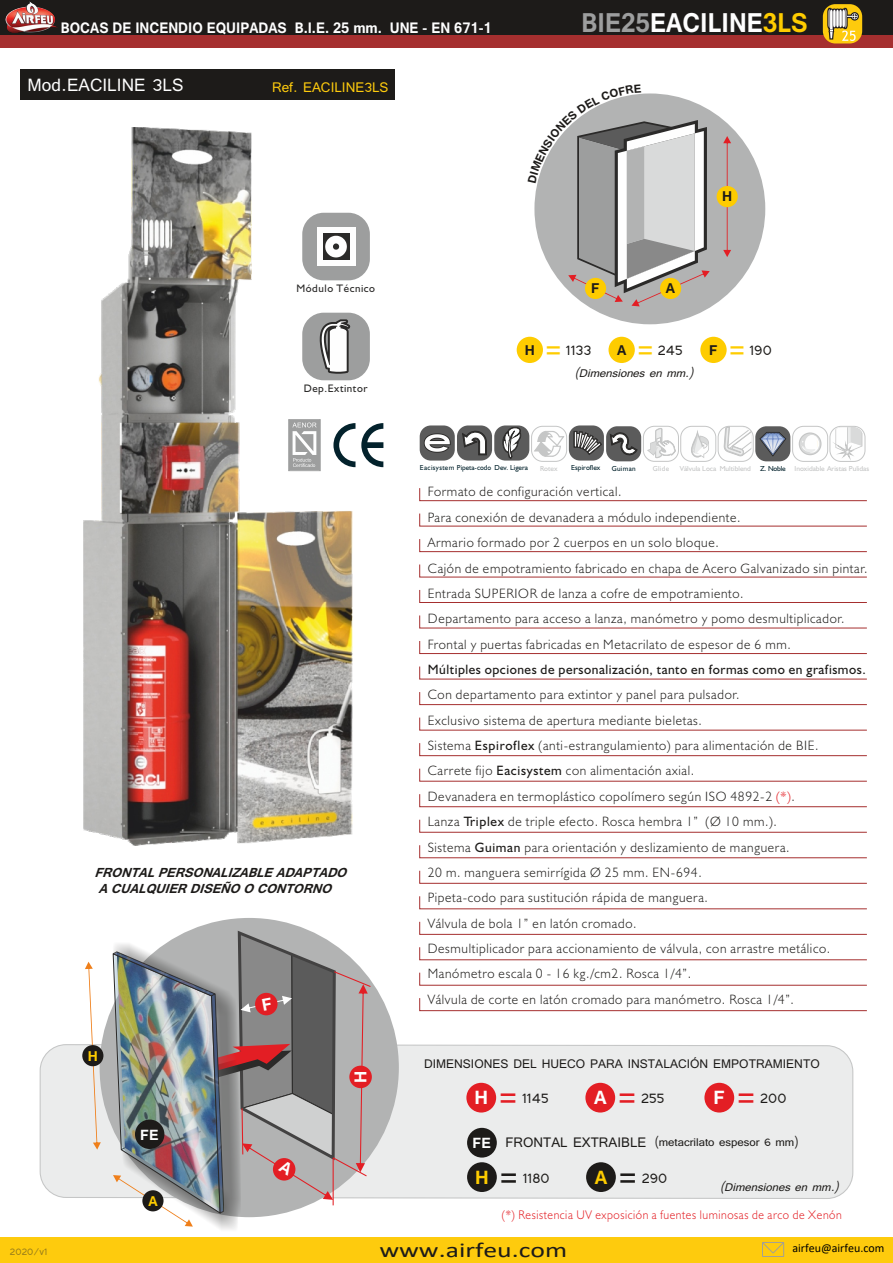
<style>
.page{position:relative;width:893px;height:1263px;background:#fff}
.page>*{position:absolute;margin:0;border:0;box-sizing:border-box;transform-origin:0 0}
.t1{font:700 33.75px "Tunga";color:#fefefe;scale:.92 1}
.t2{font:22.05px "Tunga";color:#fefefe}
.t3{font:700 21.3px "Tunga";color:#fefefe}
.t4{font:21px "Calibri";color:#1d1b19;scale:1.32 1}
.t5{font:700 18.9px "Tunga";color:#fefefe;scale:.92 1}
.t6{font:700 18.3px "Tunga";color:#fefefe}
.t7{font:17.55px "Tunga";color:#1d1b19}
.t8{font:700 17.55px "Tunga";color:#1d1b19}
.t9{font:700 17.55px "Tunga";color:#fecc00}
.t10{font:17.25px "Tunga";color:#fecb0d}
.t11{font:italic 700 16.2px/16.5px "Tunga";color:#1d1b19}
.t12{font:15.45px "Tunga";color:#1d1b19}
.t13{font:13.8px "Tunga";color:#1d1b19;scale:1.05 1}
.t14{font:italic 13.8px "Tunga";color:#1d1b19;scale:1.05 1}
.t15{font:300 13.65px/25.3px "Humanist 521 BT";letter-spacing:.05em;color:#1d1b19}
.t16{font:13.65px "Humanist 521 BT";letter-spacing:.04em;color:#1d1b19}
.t17{font:300 12.6px "Humanist 521 BT";letter-spacing:.05em;color:#e31e24;scale:.94 1}
.t18{font:12px "Calibri";color:#000}
.t19{font:12px "Tunga";color:rgb(43 42 41/.5)}
.t20{font:10.95px "Humanist 521 BT";letter-spacing:.05em;color:#2b2a29}
.t21{font:7.35px "Humanist 521 BT";color:#c5c6c6}
.t22{font:7.35px "Humanist 521 BT";color:#03222c;scale:.96 1}
.t23{font:7.35px "Humanist 521 BT";color:#03222c}
.t24{font:7.35px "Humanist 521 BT";color:#c5c6c6;scale:.96 1}
.s1{color:#9d9e9e}
.s2{color:#fecc00}
.s3{font-weight:700}
.s4{font-family:"Arial";font-size:27.3px;color:#fecc00}
.s5{color:#03222c}
.s6{font-weight:400}
.s7{color:#e31e24}
.s8{font-weight:700;font-size:23.7px;color:#fefefe}
.s9{font-family:"Arial";font-size:30.9px;color:#e31e24}
.s10{font-weight:700;font-size:18.3px;color:#fefefe}
.s11{font-size:17.1px}
.s12{font-weight:700;font-size:23.7px;color:#fecc00}
.s13{font-family:"Arial";font-size:30.9px}
</style>
<div class="page">
<div style="left:0;top:35px;width:893px;height:13px;background:#a52f2f"></div>
<div style="left:0;top:0;width:893px;height:35px;background:#1d1b19"></div>
<div style="left:823px;top:4px;width:39px;height:39px;background:#fecb0d;border-radius:12px"></div>
<svg style="left:827px;top:8px;width:32px;height:33px"></svg>
<div style="left:0;top:1237px;width:893px;height:26px;background:#fecb0d"></div>
<svg style="left:762px;top:1242px;width:22px;height:15px"></svg>
<div style="left:39px;top:1045px;width:815px;height:154px;background:#ebecec"></div>
<div style="left:466px;top:1083px;width:30px;height:29px;background:#e31e24;border-radius:50%"></div>
<div style="left:585px;top:1083px;width:30px;height:29px;background:#e31e24;border-radius:50%"></div>
<div style="left:704px;top:1083px;width:30px;height:29px;background:#e31e24;border-radius:50%"></div>
<div style="left:100px;top:918px;width:299px;height:299px;background:#b2b3b3;border-radius:50%"></div>
<div style="left:112px;top:941px;width:128px;height:293px;background:#2b2a29;opacity:.49"></div>
<svg style="left:85px;top:962px;width:16px;height:187px"></svg>
<div style="left:82px;top:1045px;width:21px;height:21px;background:#1d1b19;border-radius:50%"></div>
<div style="left:467px;top:1162px;width:30px;height:30px;background:#1d1b19;border-radius:50%"></div>
<div style="left:586px;top:1162px;width:30px;height:30px;background:#1d1b19;border-radius:50%"></div>
<div style="left:467px;top:1128px;width:30px;height:29px;background:#1d1b19;border-radius:50%"></div>
<img style="left:83px;top:127px;width:270px;height:718px">
<div style="left:302px;top:213px;width:68px;height:67px;background:#9d9e9e;border-radius:21px"></div>
<div style="left:317px;top:227px;width:38px;height:39px;background:#fefefe"></div>
<div style="left:323px;top:233px;width:26px;height:27px;background:#2b2a29"></div>
<svg style="left:325px;top:236px;width:22px;height:21px"></svg>
<div style="left:20px;top:70px;width:375px;height:30px;background:#1d1b19"></div>
<div style="left:718px;top:426px;width:35px;height:36px;background:#fefefe;border:1px solid #c5c6c6;border-radius:11px"></div>
<svg style="left:724px;top:425px;width:28px;height:31px"></svg>
<div style="left:755px;top:426px;width:35px;height:35px;background:#5b5b5b;border-radius:11px"></div>
<svg style="left:760px;top:432px;width:26px;height:24px"></svg>
<div style="left:792px;top:426px;width:36px;height:36px;background:#fefefe;border:1px solid #c5c6c6;border-radius:11px"></div>
<div style="left:799px;top:432px;width:22px;height:23px;background:#c5c6c6;border-radius:50%"></div>
<div style="left:800px;top:434px;width:20px;height:20px;background:#d9dada;border-radius:50%"></div>
<div style="left:801px;top:434px;width:19px;height:19px;background:#d9dada;border-radius:50%"></div>
<div style="left:805px;top:435px;width:14px;height:18px;background:#fefefe;border-radius:50%"></div>
<svg style="left:802px;top:440px;width:16px;height:12px"></svg>
<svg style="left:830px;top:426px;width:35px;height:36px"></svg>
<svg style="left:835px;top:427px;width:27px;height:32px"></svg>
<div style="left:457px;top:425px;width:35px;height:36px;background:#5b5b5b;border-radius:11px"></div>
<svg style="left:462px;top:430px;width:25px;height:25px"></svg>
<div style="left:420px;top:425px;width:35px;height:36px;background:#5b5b5b;border-radius:11px"></div>
<svg style="left:424px;top:433px;width:27px;height:20px"></svg>
<div style="left:494px;top:425px;width:35px;height:36px;background:#5b5b5b;border-radius:11px"></div>
<div style="left:680px;top:426px;width:36px;height:36px;background:#fefefe;border:1px solid #c5c6c6;border-radius:11px"></div>
<div style="left:700px;top:337px;width:27px;height:26px;background:#fecc00;border-radius:50%"></div>
<div style="left:534px;top:93px;width:231px;height:231px;background:#b2b3b3;border-radius:50%"></div>
<svg style="left:723px;top:136px;width:8px;height:121px"></svg>
<div style="left:717px;top:186px;width:21px;height:21px;background:#fecc00;border-radius:50%"></div>
<svg style="left:419px;top:488px;width:448px;height:523px"></svg>
<svg style="left:333px;top:423px;width:22px;height:44px"></svg>
<svg style="left:361px;top:423px;width:22px;height:44px"></svg>
<div style="left:288px;top:419px;width:32px;height:52px;border:1px solid #9d9e9e"></div>
<div style="left:289px;top:420px;width:31px;height:50px;background:#9d9e9e"></div>
<svg style="left:292px;top:423px;width:25px;height:44px"></svg>
<div style="left:302px;top:313px;width:68px;height:67px;background:#9d9e9e;border-radius:21px"></div>
<svg style="left:320px;top:319px;width:30px;height:55px"></svg>
<img style="left:6px;top:1px;width:51px;height:32px">
<img style="left:113px;top:928px;width:259px;height:298px">
<svg style="left:502px;top:93px;width:208px;height:485px"></svg>
<h3 class="t5" style="left:61px;top:15px;width:470px">BOCAS DE INCENDIO EQUIPADAS B.I.E. 25 mm. UNE - EN 671-1</h3>
<h1 class="t1" style="left:581px;top:1px;width:248px"><span class="s1">BIE25</span>EACILINE<span class="s2">3LS</span></h1>
<h2 class="t2" style="left:28px;top:71px;width:157px">Mod.EACILINE 3LS</h2>
<p class="t10" style="left:272px;top:76px;width:118px">Ref. EACILINE3LS</p>
<p class="t20" style="left:297px;top:284px;width:80px">Módulo Técnico</p>
<p class="t20" style="left:304px;top:384px;width:65px">Dep.Extintor</p>
<p class="t11" style="left:94px;top:863px;width:261px">FRONTALPERSONALIZABLEADAPTADO<br>ACUALQUIERDISEÑOOCONTORNO</p>
<p class="t9" style="left:88px;top:1044px;width:12px">H</p>
<h3 class="t6" style="left:140px;top:1123px;width:20px">FE</h3>
<p class="t9" style="left:149px;top:1189px;width:11px">A</p>
<h3 class="t3" style="left:347px;top:1083px;width:14px;rotate:-90deg">H</h3>
<p class="t8" style="left:591px;top:277px;width:10px">F</p>
<p class="t8" style="left:666px;top:277px;width:11px">A</p>
<p class="t8" style="left:722px;top:185px;width:12px">H</p>
<p class="t7" style="left:525px;top:339px;width:68px"><span class="s3">H</span> <span class="s4">=</span> 1133</p>
<p class="t7" style="left:617px;top:339px;width:67px"><span class="s3">A</span> <span class="s4">=</span> 245</p>
<p class="t7" style="left:709px;top:339px;width:64px"><span class="s3">F</span> <span class="s4">=</span> 190</p>
<p class="t14" style="left:575px;top:364px;width:118px">(Dimensionesenmm.)</p>
<p class="t22" style="left:420px;top:464px;width:114px">Eacisystem Pipeta-codo Dev. Ligera</p>
<p class="t21" style="left:540px;top:465px;width:19px">Rotex</p>
<p class="t23" style="left:571px;top:464px;width:31px">Espiroflex</p>
<p class="t22" style="left:612px;top:465px;width:26px">Guiman</p>
<p class="t24" style="left:653px;top:465px;width:19px">Glide</p>
<p class="t21" style="left:680px;top:465px;width:191px">Válvula Loca Multiblend <span class="s5">Z. Noble</span> Inoxidable Aristas Pulidas</p>
<p class="t15" style="left:428px;top:480px;width:441px">Formato de configuración vertical.<br>Para conexión de devanadera a módulo independiente.<br>Armario formado por 2 cuerpos en un solo bloque.<br>Cajón de empotramiento fabricado en chapa de Acero Galvanizado sin pintar.<br>Entrada SUPERIOR de lanza a cofre de empotramiento.<br>Departamento para acceso a lanza, manómetro y pomo desmultiplicador.<br>Frontal y puertas fabricadas en Metacrilato de espesor de 6 mm.</p>
<p class="t15" style="left:428px;top:683px;width:404px">Con departamento para extintor y panel para pulsador.<br>Exclusivo sistema de apertura mediante bieletas.<br>Sistema <span class="s6">Espiroflex</span> (anti-estrangulamiento) para alimentación de BIE.<br>Carrete fijo <span class="s6">Eacisystem</span> con alimentación axial.<br>Devanadera en termoplástico copolímero según ISO 4892-2 <span class="s7">(*)</span>.<br>Lanza <span class="s6">Triplex</span> de triple efecto. Rosca hembra 1” (Ø 10 mm.).<br>Sistema <span class="s6">Guiman</span> para orientación y deslizamiento de manguera.<br>20 m. manguera semirrígida Ø 25 mm. EN-694.<br>Pipeta-codo para sustitución rápida de manguera.<br>Válvula de bola 1” en latón cromado.<br>Desmultiplicador para accionamiento de válvula, con arrastre metálico.<br>Manómetro escala 0 - 16 kg./cm2. Rosca 1/4”.<br>Válvula de corte en latón cromado para manómetro. Rosca 1/4”.</p>
<p class="t16" style="left:428px;top:663px;width:439px">Múltiples opciones de personalización, tanto en formas como en grafismos.</p>
<p class="t12" style="left:424px;top:1054px;width:397px">DIMENSIONES DEL HUECO PARA INSTALACIÓN EMPOTRAMIENTO</p>
<p class="t7" style="left:474px;top:1087px;width:76px"><span class="s8">H</span> <span class="s9">=</span> 1145</p>
<p class="t7" style="left:594px;top:1087px;width:72px"><span class="s8">A</span> <span class="s9">=</span> 255</p>
<p class="t7" style="left:713px;top:1087px;width:75px"><span class="s8">F</span> <span class="s9">=</span> 200</p>
<p class="t13" style="left:473px;top:1133px;width:312px"><span class="s10">FE</span> <span class="s11">FRONTAL EXTRAIBLE</span> (metacrilato espesor 6 mm)</p>
<p class="t7" style="left:475px;top:1166px;width:76px"><span class="s12">H</span> <span class="s13">=</span> 1180</p>
<p class="t7" style="left:595px;top:1166px;width:74px"><span class="s12">A</span> <span class="s13">=</span> 290</p>
<p class="t17" style="left:502px;top:1210px;width:363px">(*) Resistencia UV exposición a fuentes luminosas de arco de Xenón</p>
<p class="t14" style="left:720px;top:1178px;width:118px">(Dimensionesenmm.)</p>
<p class="t19" style="left:10px;top:1243px;width:39px">2020/v1</p>
<h3 class="t4" style="left:379px;top:1236px;width:144px">www.airfeu.com</h3>
<p class="t18" style="left:792px;top:1240px;width:93px">airfeu@airfeu.com</p>
</div>
